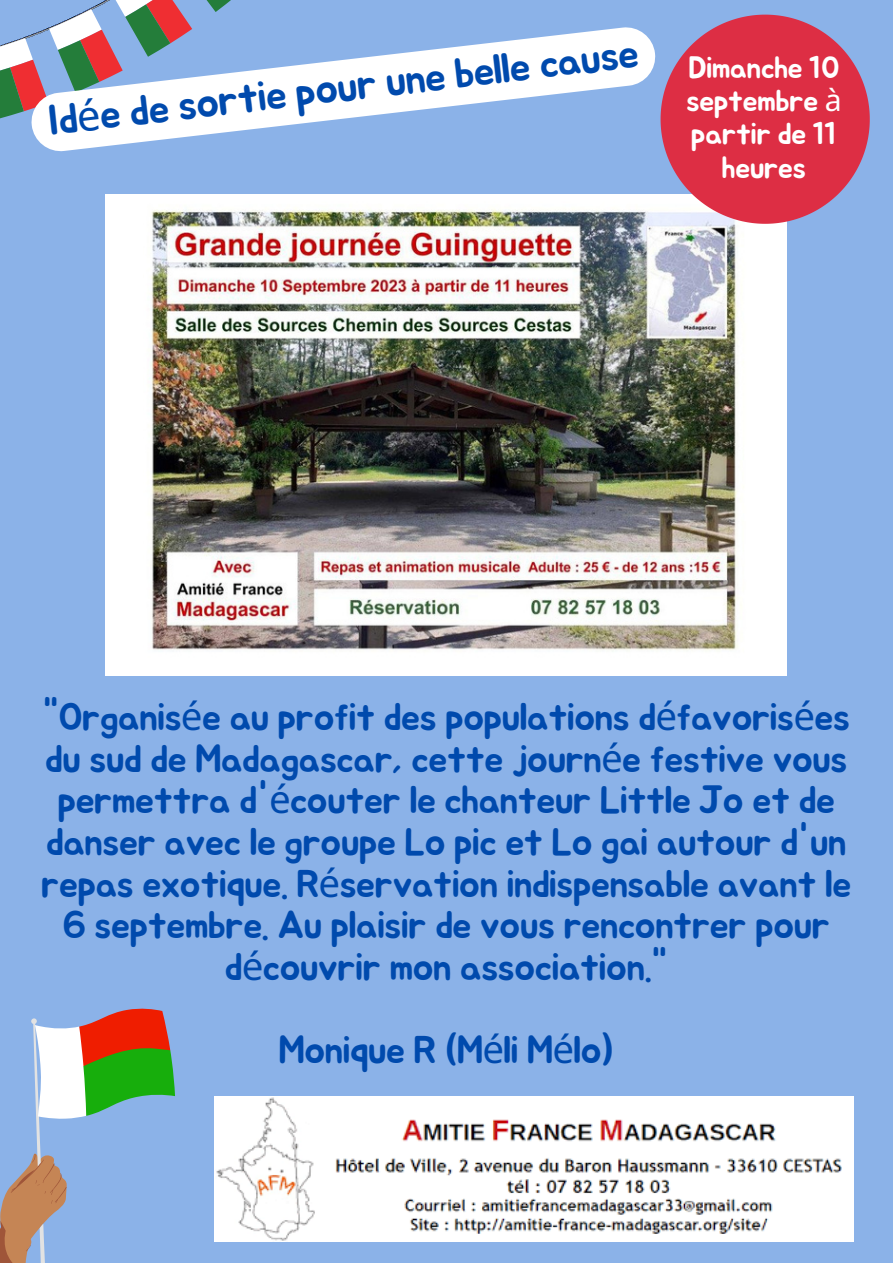
<style>
.page{position:relative;width:893px;height:1264px;background:#fff}
.page>*{position:absolute;margin:0;border:0;box-sizing:border-box;transform-origin:0 0}
.t1{font:42px "Jua";color:#004aad}
.t2{font:38.55px/41.5px "Jua";letter-spacing:-.025em;color:#004aad;text-align:center}
.t3{font:30.3px/33.3px "Jua";letter-spacing:-.025em;color:#fff;text-align:center}
.s1{font-family:"Noto Sans"}
</style>
<div class="page">
<div style="left:0;top:0;width:892px;height:1262px;background:#8bb2e8"></div>
<img style="left:106px;top:194px;width:680px;height:481px">
<img style="left:215px;top:1096px;width:638px;height:145px">
<svg style="left:660px;top:15px;width:209px;height:209px"></svg>
<svg style="left:0;top:1008px;width:175px;height:254px"></svg>
<svg style="left:0;top:0;width:231px;height:119px"></svg>
<svg style="left:28px;top:24px;width:628px;height:128px"></svg>
<p class="t1" style="left:45px;top:104px;width:596px;rotate:-7deg">Id<span class="s1">é</span>e de sortie pour une belle cause</p>
<p class="t3" style="left:686px;top:52px;width:157px">Dimanche 10 septembre <span class="s1">à </span>partir de 11 heures</p>
<p class="t2" style="left:41px;top:697px;width:812px">"Organis<span class="s1">é</span>e au profit des populations d<span class="s1">é</span>favoris<span class="s1">é</span>es du sud de Madagascar, cette journ<span class="s1">é</span>e festive vous permettra d'<span class="s1">é</span>couter le chanteur Little Jo et de danser avec le groupe Lo pic et Lo gai autour d'un repas exotique. R<span class="s1">é</span>servation indispensable avant le 6 septembre. Au plaisir de vous rencontrer pour d<span class="s1">é</span>couvrir mon association."</p>
<p class="t2" style="left:278px;top:1030px;width:337px">Monique R (M<span class="s1">é</span>li M<span class="s1">é</span>lo)</p>
</div>
